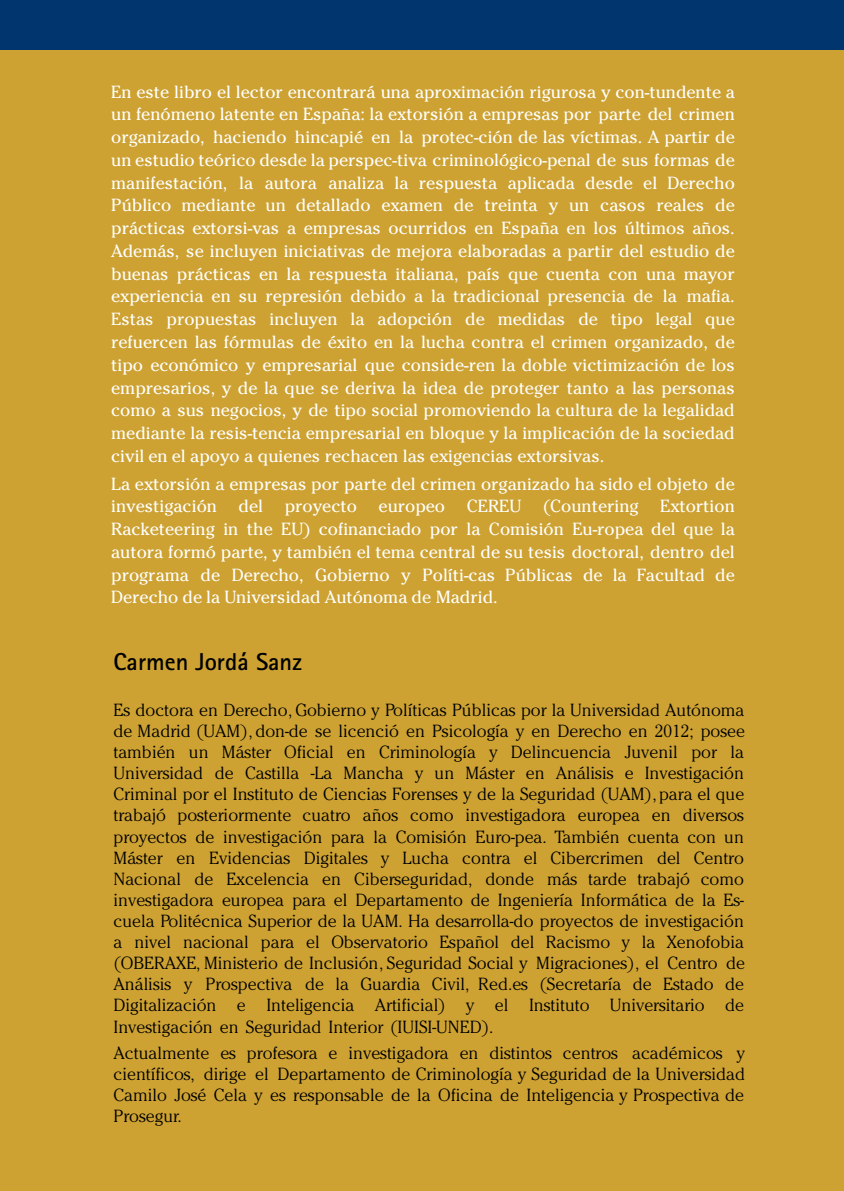
<style>
.page{position:relative;width:844px;height:1191px;background:#fff}
.page>*{position:absolute;margin:0;border:0;box-sizing:border-box;transform-origin:0 0}
.t1{font:700 24.5px "Rotis Sans Serif Std";color:#000}
.RESEÑA{font:17.5px/22.8px "Cheltenham Std";color:#fff;text-align:justify}
.t2{font:300 17.5px/21.2px "Cheltenham Std";color:#000;text-align:justify}
</style>
<div class="page">
<div style="left:0;top:0;width:843px;height:1191px;background:#cda232"></div>
<div style="left:0;top:0;width:843px;height:50px;background:#00366d"></div>
<p class="RESEÑA" style="left:111px;top:80px;width:625px">En este libro el lector encontrará una aproximación rigurosa y con-tundente a un fenómeno latente en España: la extorsión a empresas por parte del crimen organizado, haciendo hincapié en la protec-ción de las víctimas. A partir de un estudio teórico desde la perspec-tiva criminológico-penal de sus formas de manifestación, la autora analiza la respuesta aplicada desde el Derecho Público mediante un detallado examen de treinta y un casos reales de prácticas extorsi-vas a empresas ocurridos en España en los últimos años.<br>Además, se incluyen iniciativas de mejora elaboradas a partir del estudio de buenas prácticas en la respuesta italiana, país que cuenta con una mayor experiencia en su represión debido a la tradicional presencia de la mafia.<br>Estas propuestas incluyen la adopción de medidas de tipo legal que refuercen las fórmulas de éxito en la lucha contra el crimen organizado, de tipo económico y empresarial que conside-ren la doble victimización de los empresarios, y de la que se deriva la idea de proteger tanto a las personas como a sus negocios, y de tipo social promoviendo la cultura de la legalidad mediante la resis-tencia empresarial en bloque y la implicación de la sociedad civil en el apoyo a quienes rechacen las exigencias extorsivas.</p>
<p class="RESEÑA" style="left:111px;top:472px;width:625px">La extorsión a empresas por parte del crimen organizado ha sido el objeto de investigación del proyecto europeo CEREU (Countering Extortion Racketeering in the EU) cofinanciado por la Comisión Eu-ropea del que la autora formó parte, y también el tema central de su tesis doctoral, dentro del programa de Derecho, Gobierno y Políti-cas Públicas de la Facultad de Derecho de la Universidad Autónoma de Madrid.</p>
<p class="t1" style="left:113px;top:646px;width:190px">Carmen Jordá Sanz</p>
<p class="t2" style="left:113px;top:699px;width:633px">Es doctora en Derecho, Gobierno y Políticas Públicas por la Universidad Autónoma de Madrid (UAM), don-de se licenció en Psicología y en Derecho en 2012; posee también un Máster Oficial en Criminología y Delincuencia Juvenil por la Universidad de Castilla -La Mancha y un Máster en Análisis e Investigación Criminal por el Instituto de Ciencias Forenses y de la Seguridad (UAM), para el que trabajó posteriormente cuatro años como investigadora europea en diversos proyectos de investigación para la Comisión Euro-pea. También cuenta con un Máster en Evidencias Digitales y Lucha contra el Cibercrimen del Centro Nacional de Excelencia en Ciberseguridad, donde más tarde trabajó como investigadora europea para el Departamento de Ingeniería Informática de la Es&shy;cuela Politécnica Superior de la UAM. Ha desarrolla-do proyectos de investigación a nivel nacional para el Observatorio Español del Racismo y la Xenofobia (OBERAXE, Ministerio de Inclusión, Seguridad Social y Migraciones), el Centro de Análisis y Prospectiva de la Guardia Civil, Red.es (Secretaría de Estado de Digitalización e Inteligencia Artificial) y el Instituto Universitario de Investigación en Seguridad Interior (IUISI-UNED).</p>
<p class="t2" style="left:113px;top:1042px;width:633px">Actualmente es profesora e investigadora en distintos centros académicos y científicos, dirige el Departamento de Criminología y Seguridad de la Universidad Camilo José Cela y es responsable de la Oficina de Inteligencia y Prospectiva de Prosegur.</p>
</div>
